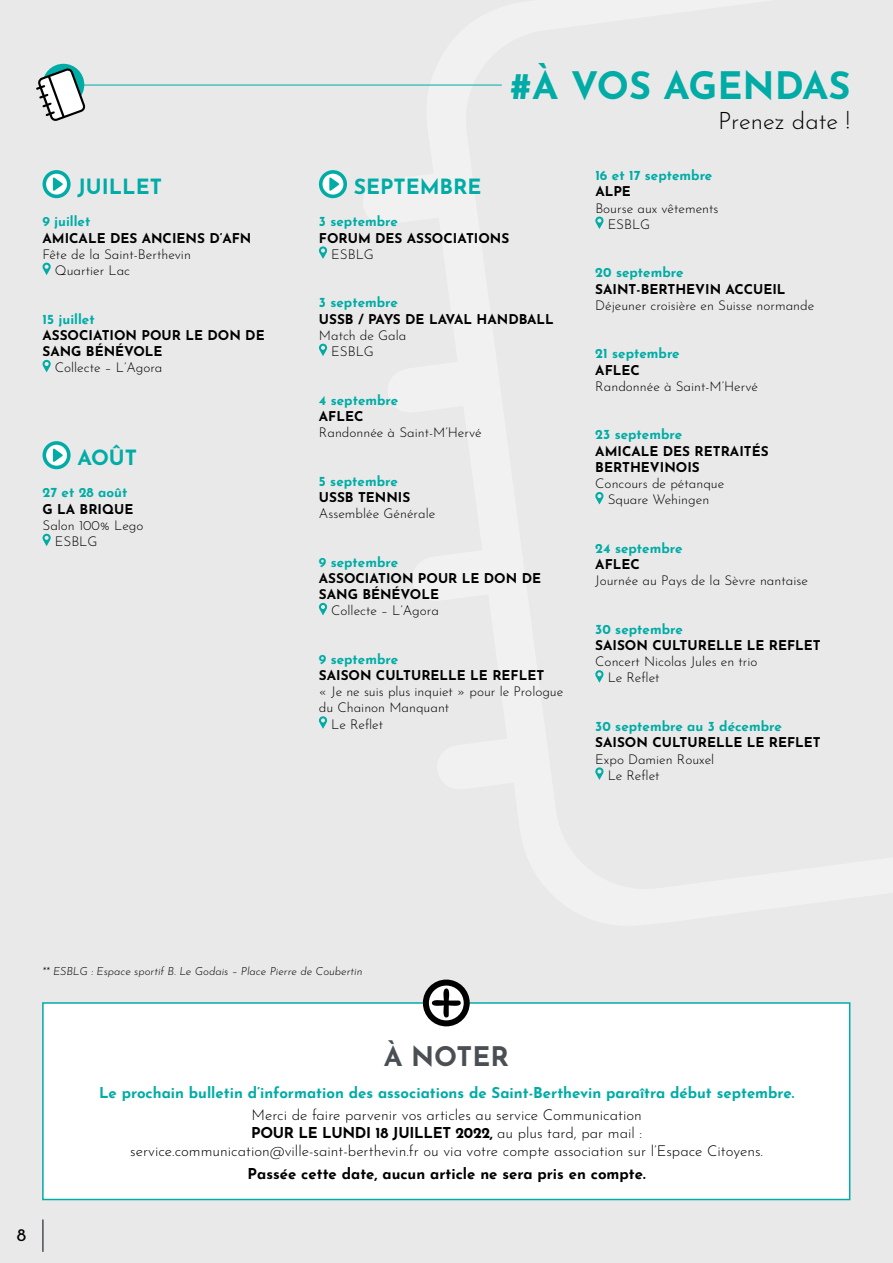
<style>
.page{position:relative;width:893px;height:1263px;background:#e9e9ea}
.page>*{position:absolute;margin:0;border:0;box-sizing:border-box;transform-origin:0 0}
.t1{font:700 37.8px "Josefin Sans";color:#00aca5}
.t2{font:700 27px "Josefin Sans";color:#4a4f54}
.t3{font:300 24px "Josefin Sans";color:#000}
.t4{font:700 21px "Josefin Sans";color:#00aca5}
.t5{font:18px "Josefin Sans";color:#000}
.t6{font:300 15px/18px "Josefin Sans";color:#000;text-align:center}
.t7{font:700 15px "Josefin Sans";color:#00aca5}
.t8{font:700 15px "Josefin Sans";color:#000}
.t9{font:300 13.5px/16.2px "Josefin Sans";color:#000}
.t10{font:700 13.5px/16.2px "Josefin Sans";color:#000}
.t11{font:700 13.5px "Josefin Sans";color:#00aca5}
.t12{font:italic 300 11.25px "Josefin Sans";color:#000}
.s1{font-weight:700}
</style>
<div class="page">
<hr style="left:42px;top:1219px;width:2px;height:33px;background:#4a4f54">
<hr style="left:60px;top:85px;width:442px;height:1px;background:#00aca5">
<div style="left:43px;top:64px;width:41px;height:42px;background:#00aca5;border-radius:50%"></div>
<div style="left:42px;top:1002px;width:808px;height:198px;background:#fff;border:2px solid #00aca5"></div>
<svg style="left:426px;top:982px;width:41px;height:41px"></svg>
<div style="left:423px;top:979px;width:47px;height:47px;border:6px solid #000;border-radius:50%"></div>
<svg style="left:432px;top:988px;width:29px;height:29px"></svg>
<svg style="left:36px;top:68px;width:50px;height:53px"></svg>
<svg style="left:44px;top:172px;width:25px;height:24px"></svg>
<div style="left:43px;top:170px;width:28px;height:28px;border:4px solid #00aca5;border-radius:50%"></div>
<svg style="left:53px;top:177px;width:10px;height:14px"></svg>
<svg style="left:42px;top:263px;width:9px;height:12px"></svg>
<svg style="left:42px;top:360px;width:9px;height:12px"></svg>
<svg style="left:44px;top:443px;width:25px;height:24px"></svg>
<div style="left:43px;top:441px;width:28px;height:28px;border:4px solid #00aca5;border-radius:50%"></div>
<svg style="left:53px;top:449px;width:10px;height:13px"></svg>
<svg style="left:42px;top:534px;width:9px;height:12px"></svg>
<svg style="left:321px;top:172px;width:24px;height:24px"></svg>
<div style="left:319px;top:170px;width:28px;height:28px;border:4px solid #00aca5;border-radius:50%"></div>
<svg style="left:329px;top:177px;width:10px;height:14px"></svg>
<svg style="left:319px;top:246px;width:8px;height:13px"></svg>
<svg style="left:319px;top:344px;width:8px;height:12px"></svg>
<svg style="left:319px;top:603px;width:8px;height:12px"></svg>
<svg style="left:319px;top:716px;width:8px;height:13px"></svg>
<svg style="left:595px;top:217px;width:9px;height:12px"></svg>
<svg style="left:595px;top:492px;width:9px;height:12px"></svg>
<svg style="left:595px;top:670px;width:9px;height:12px"></svg>
<svg style="left:595px;top:767px;width:9px;height:13px"></svg>
<h3 class="t4" style="left:77px;top:168px;width:86px">JUILLET</h3>
<p class="t11" style="left:43px;top:210px;width:49px">9 juillet</p>
<p class="t10" style="left:43px;top:228px;width:210px">AMICALE DES ANCIENS D’AFN</p>
<p class="t9" style="left:55px;top:245px;width:138px;text-indent:-12px">Fête de la Saint-Berthevin<br>Quartier Lac</p>
<p class="t11" style="left:43px;top:307px;width:54px">15 juillet</p>
<p class="t10" style="left:43px;top:325px;width:224px">ASSOCIATION POUR LE DON DE<br>SANG BÉNÉVOLE</p>
<p class="t9" style="left:55px;top:358px;width:109px">Collecte – L’Agora</p>
<h3 class="t4" style="left:77px;top:439px;width:61px">AOÛT</h3>
<p class="t11" style="left:43px;top:481px;width:86px">27 et 28 août</p>
<p class="t10" style="left:43px;top:499px;width:92px">G LA BRIQUE</p>
<p class="t9" style="left:55px;top:516px;width:90px;text-indent:-12px">Salon 100% Lego<br>ESBLG</p>
<h1 class="t1" style="left:510px;top:52px;width:342px">#À VOS AGENDAS</h1>
<h3 class="t3" style="left:718px;top:102px;width:134px">Prenez date !</h3>
<h3 class="t4" style="left:354px;top:168px;width:129px">SEPTEMBRE</h3>
<p class="t11" style="left:319px;top:210px;width:81px">3 septembre</p>
<p class="t10" style="left:319px;top:228px;width:192px">FORUM DES ASSOCIATIONS</p>
<p class="t9" style="left:331px;top:245px;width:44px">ESBLG</p>
<p class="t11" style="left:319px;top:291px;width:81px">3 septembre</p>
<p class="t10" style="left:319px;top:309px;width:237px">USSB / PAYS DE LAVAL HANDBALL</p>
<p class="t9" style="left:331px;top:326px;width:77px;text-indent:-12px">Match de Gala<br>ESBLG</p>
<p class="t11" style="left:319px;top:388px;width:81px">4 septembre</p>
<p class="t10" style="left:319px;top:406px;width:46px">AFLEC</p>
<p class="t9" style="left:319px;top:423px;width:164px">Randonnée à Saint-M’Hervé</p>
<p class="t11" style="left:319px;top:469px;width:80px">5 septembre</p>
<p class="t10" style="left:319px;top:487px;width:93px">USSB TENNIS</p>
<p class="t9" style="left:319px;top:504px;width:118px">Assemblée Générale</p>
<p class="t11" style="left:319px;top:550px;width:81px">9 septembre</p>
<p class="t10" style="left:319px;top:568px;width:224px">ASSOCIATION POUR LE DON DE<br>SANG BÉNÉVOLE</p>
<p class="t9" style="left:331px;top:601px;width:109px">Collecte – L’Agora</p>
<p class="t11" style="left:319px;top:647px;width:81px">9 septembre</p>
<p class="t10" style="left:319px;top:665px;width:227px">SAISON CULTURELLE LE REFLET</p>
<p class="t9" style="left:319px;top:682px;width:246px">« Je ne suis plus inquiet » pour le Prologue</p>
<p class="t9" style="left:319px;top:698px;width:132px">du Chainon Manquant</p>
<p class="t9" style="left:331px;top:715px;width:53px">Le Reflet</p>
<p class="t11" style="left:595px;top:163px;width:119px">16 et 17 septembre</p>
<p class="t10" style="left:595px;top:182px;width:37px">ALPE</p>
<p class="t9" style="left:608px;top:199px;width:112px;text-indent:-12px">Bourse aux vêtements<br>ESBLG</p>
<p class="t11" style="left:595px;top:261px;width:90px">20 septembre</p>
<p class="t10" style="left:595px;top:279px;width:192px">SAINT-BERTHEVIN ACCUEIL</p>
<p class="t9" style="left:595px;top:296px;width:221px">Déjeuner croisière en Suisse normande</p>
<p class="t11" style="left:595px;top:342px;width:86px">21 septembre</p>
<p class="t10" style="left:595px;top:360px;width:46px">AFLEC</p>
<p class="t9" style="left:595px;top:377px;width:164px">Randonnée à Saint-M’Hervé</p>
<p class="t11" style="left:595px;top:423px;width:88px">23 septembre</p>
<p class="t10" style="left:595px;top:441px;width:175px">AMICALE DES RETRAITÉS<br>BERTHEVINOIS</p>
<p class="t9" style="left:595px;top:474px;width:131px;text-align:center">Concours de pétanque<br>Square Wehingen</p>
<p class="t11" style="left:595px;top:536px;width:89px">24 septembre</p>
<p class="t10" style="left:595px;top:554px;width:46px">AFLEC</p>
<p class="t9" style="left:595px;top:571px;width:214px">Journée au Pays de la Sèvre nantaise</p>
<p class="t11" style="left:595px;top:617px;width:89px">30 septembre</p>
<p class="t10" style="left:595px;top:635px;width:227px">SAISON CULTURELLE LE REFLET</p>
<p class="t9" style="left:608px;top:652px;width:151px;text-indent:-12px">Concert Nicolas Jules en trio<br>Le Reflet</p>
<p class="t11" style="left:595px;top:714px;width:188px">30 septembre au 3 décembre</p>
<p class="t10" style="left:595px;top:732px;width:227px">SAISON CULTURELLE LE REFLET</p>
<p class="t9" style="left:608px;top:749px;width:108px;text-indent:-12px">Expo Damien Rouxel<br>Le Reflet</p>
<p class="t12" style="left:42px;top:961px;width:322px">** ESBLG : Espace sportif B. Le Godais – Place Pierre de Coubertin</p>
<h3 class="t5" style="left:17px;top:1219px;width:11px">8</h3>
<h2 class="t2" style="left:384px;top:1032px;width:127px">À NOTER</h2>
<p class="t7" style="left:99px;top:1079px;width:697px">Le prochain bulletin d’information des associations de Saint-Berthevin paraîtra début septembre.</p>
<p class="t6" style="left:130px;top:1105px;width:634px">Merci de faire parvenir vos articles au service Communication<br><span class="s1">POUR LE LUNDI 18 JUILLET 2022,</span> au plus tard, par mail : service.communication@ville-saint-berthevin.fr ou via votre compte association sur l’Espace Citoyens.</p>
<p class="t8" style="left:248px;top:1160px;width:400px">Passée cette date, aucun article ne sera pris en compte.</p>
</div>
